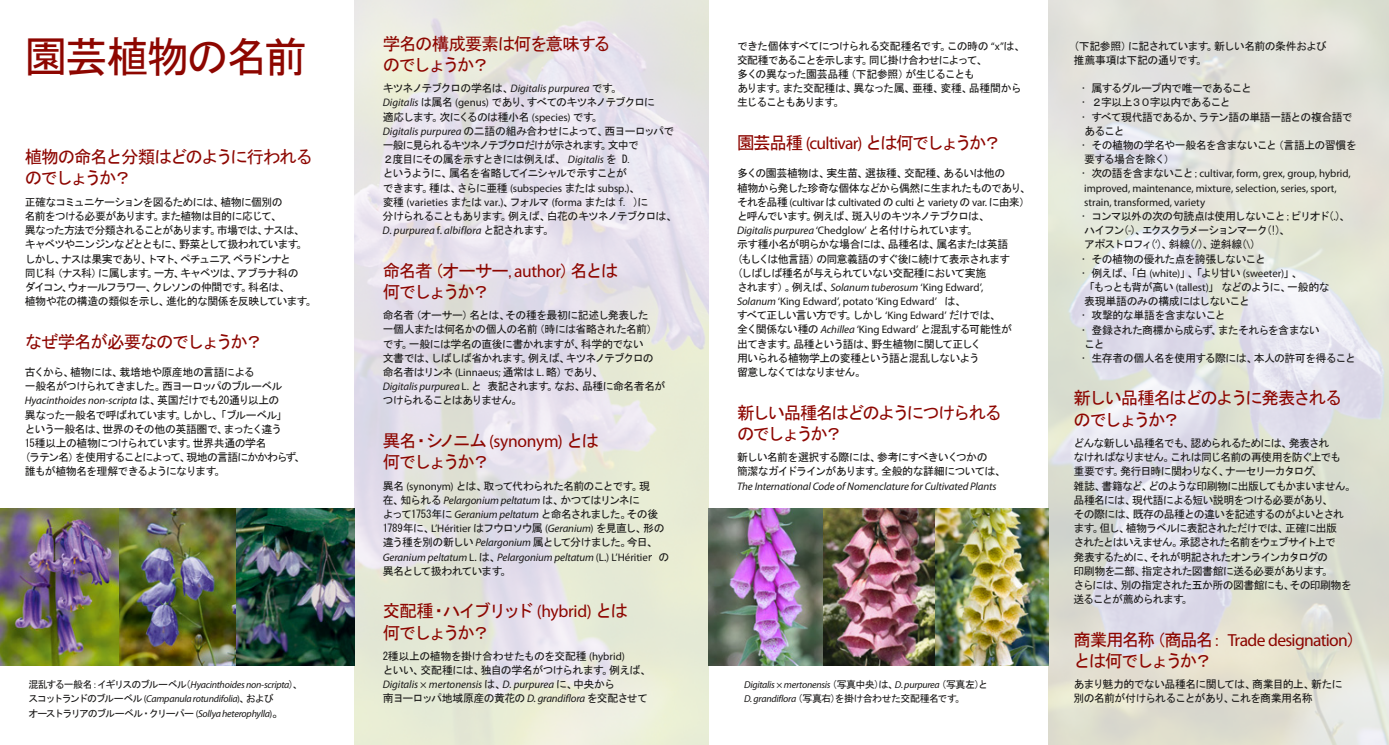
<style>
.page{position:relative;width:1389px;height:745px;background:#fff}
.page>*{position:absolute;margin:0;border:0;box-sizing:border-box;transform-origin:0 0}
.t1{font:42.5px "MS Gothic";letter-spacing:-.055em;color:#8d0600}
.t2{font:17.5px/21.2px "MS Gothic";letter-spacing:-.115em;color:#8d0600}
.t3{font:17.5px/21.2px "MS Gothic";letter-spacing:-.145em;color:#8d0600}
.t4{font:17.5px "Myriad Pro";letter-spacing:-.04em;color:#8d0600}
.t5{font:17.5px/21.2px "MS Gothic";letter-spacing:-.095em;color:#8d0600}
.t6{font:17.5px/21.2px "MS Gothic";letter-spacing:-.15em;color:#8d0600}
.t7{font:17.5px/21.2px "MS Gothic";letter-spacing:-.08em;color:#8d0600}
.t8{font:17.5px "MS Gothic";letter-spacing:-.09em;color:#8d0600}
.t9{font:11px/14.1px "MS Gothic";letter-spacing:-.075em;color:#181716}
.t10{font:italic 11px "Myriad Pro";letter-spacing:-.005em;color:#181716}
.t11{font:11px/14.1px "MS Gothic";letter-spacing:-.095em;color:#181716}
.t12{font:11px/14.1px "Myriad Pro";letter-spacing:-.005em;color:#181716}
.t13{font:11px/14.1px "MS Gothic";letter-spacing:-.055em;color:#181716}
.t14{font:11px/14.1px "MS Gothic";letter-spacing:-.05em;color:#181716}
.t15{font:11px "Myriad Pro";letter-spacing:-.025em;color:#181716}
.t16{font:italic 10px/14.1px "Myriad Pro";letter-spacing:-.025em;color:#181716}
.t17{font:10px "MS Gothic";letter-spacing:-.135em;color:#181716}
.t18{font:10px "MS Gothic";letter-spacing:-.055em;color:#181716}
.s1{font-family:"MS Gothic";font-style:normal}
.s2{font-style:normal}
.s3{font-family:"Myriad Pro"}
.s4{font-family:"Myriad Pro";font-style:italic}
.s5{font-size:12.25px}
.s6{font-family:"MS Gothic"}
.s7{font-style:italic}
</style>
<div class="page">
<img style="left:354px;top:0;width:355px;height:744px">
<img style="left:1049px;top:0;width:340px;height:744px">
<img style="left:0;top:508px;width:354px;height:157px">
<img style="left:709px;top:508px;width:340px;height:157px">
<h1 class="t1" style="left:25px;top:35px;width:284px">園芸植物の名前</h1>
<h2 class="t5" style="left:25px;top:146px;width:290px">植物の命名と分類はどのように行われるのでしょうか？</h2>
<p class="t9" style="left:25px;top:194px;width:293px">正確なコミュニケーションを図るためには、植物に個別の<br>名前をつける必要があります。また植物は目的に応じて、<br>異なった方法で分類されることがあります。市場では、ナスは、キャベツやニンジンなどとともに、野菜として扱われています。しかし、ナスは果実であり、トマト、ペチュニア、ベラドンナと<br>同じ科（ナス科）に属します。一方、キャベツは、アブラナ科の<br>ダイコン、ウォールフラワー、クレソンの仲間です。科名は、<br>植物や花の構造の類似を示し、進化的な関係を反映しています。</p>
<h2 class="t8" style="left:25px;top:332px;width:240px">なぜ学名が必要なのでしょうか？</h2>
<p class="t9" style="left:25px;top:365px;width:259px">古くから、植物には、栽培地や原産地の言語による<br>一般名がつけられてきました。西ヨーロッパのブルーベル</p>
<p class="t10" style="left:25px;top:393px;width:256px">Hyacinthoides non-scripta <span class="s1">は、英国だけでも20通り以上の</span></p>
<p class="t9" style="left:25px;top:407px;width:282px">異なった一般名で呼ばれています。しかし、「ブルーベル」<br>という一般名は、世界のその他の英語圏で、まったく違う<br>15種以上の植物につけられています。世界共通の学名<br>(ラテン名）を使用することによって、現地の言語にかかわらず、誰もが植物名を理解できるようになります。</p>
<p class="t16" style="left:28px;top:677px;width:276px"><span class="s1">混乱する一般名：イギリスのブルーベル(</span>Hyacinthoides non-scripta<span class="s1">)、スコットランドのブルーベル</span> <span class="s2">(</span>Campanula rotundifolia<span class="s2">)</span><span class="s1">、および</span></p>
<p class="t17" style="left:28px;top:707px;width:257px">オーストラリアのブルーベル・クリーパー <span class="s3">(</span><span class="s4">Sollya heterophylla</span><span class="s3">)</span><span class="s5">。</span></p>
<h2 class="t7" style="left:383px;top:33px;width:230px">学名の構成要素は何を意味するのでしょうか？</h2>
<p class="t10" style="left:383px;top:82px;width:241px"><span class="s1">キツネノテブクロの学名は、</span>Digitalis purpurea <span class="s1">です。</span></p>
<p class="t11" style="left:383px;top:95px;width:293px"><span class="s4">Digitalis</span> は属名 <span class="s3">(genus)</span> であり、すべてのキツネノテブクロに<br>適応します。次にくるのは種小名 <span class="s3">(species)</span> です。<br><span class="s4">Digitalis purpurea</span> の二語の組み合わせによって、西ヨーロッパで一般に見られるキツネノテブクロだけが示されます。文中で<br>２度目にその属を示すときには例えば、 <span class="s4">Digitalis</span> を D.<br>というように、属名を省略してイニシャルで示すことが</p>
<p class="t12" style="left:383px;top:180px;width:267px"><span class="s6">できます。種は、さらに亜種</span> (subspecies <span class="s6">または</span> subsp.)<span class="s6">、変種</span> (varieties <span class="s6">または</span> var.)<span class="s6">、フォルマ</span> (forma <span class="s6">または f. )に</span></p>
<p class="t11" style="left:383px;top:209px;width:296px">分けられることもあります。例えば、白花のキツネノテブクロは、</p>
<p class="t10" style="left:383px;top:223px;width:172px">D. purpurea <span class="s2">f.</span> albiflora <span class="s1">と記されます。</span></p>
<h2 class="t2" style="left:383px;top:259px;width:237px">命名者（オーサー,<span class="s3">author</span>）名とは何でしょうか？</h2>
<p class="t9" style="left:383px;top:308px;width:284px">命名者（オーサー）名とは、その種を最初に記述し発表した<br>一個人または何名かの個人の名前（時には省略された名前）です。一般には学名の直後に書かれますが、科学的でない<br>文書では、しばしば省かれます。例えば、キツネノテブクロの命名者はリンネ <span class="s3">(Linnaeus;</span> 通常は <span class="s3">L.</span> 略）であり、<br><span class="s4">Digitalis purpurea</span> <span class="s3">L.</span> と表記されます。なお、品種に命名者名がつけられることはありません。</p>
<h2 class="t6" style="left:383px;top:430px;width:218px">異名・シノニム <span class="s3">(synonym)</span> とは何でしょうか？</h2>
<p class="t11" style="left:383px;top:478px;width:269px">異名 <span class="s3">(synonym)</span> とは、取って代わられた名前のことです。現</p>
<p class="t10" style="left:383px;top:493px;width:259px"><span class="s1">在、知られる</span> Pelargonium peltatum <span class="s1">は、かつてはリンネに</span></p>
<p class="t9" style="left:383px;top:506px;width:284px">よって1753年に <span class="s4">Geranium peltatum</span> と命名されました。その後<br>1789年に、<span class="s3">L’Héritier</span> はフウロソウ属 <span class="s3">(</span><span class="s4">Geranium</span><span class="s3">)</span> を見直し、形の違う種を別の新しい <span class="s4">Pelargonium</span> 属として分けました。今日、</p>
<p class="t10" style="left:383px;top:549px;width:288px">Geranium peltatum <span class="s2">L.</span> <span class="s1">は、</span>Pelargonium peltatum <span class="s2">(L.) L’Héritie</span><span class="s1">r の</span></p>
<p class="t9" style="left:383px;top:563px;width:130px">異名として扱われています。</p>
<h2 class="t3" style="left:383px;top:600px;width:247px">交配種・ハイブリッド <span class="s3">(hybrid)</span> とは何でしょうか？</h2>
<p class="t14" style="left:383px;top:648px;width:270px">2種以上の植物を掛け合わせたものを交配種 <span class="s3">(hybrid)<br></span>といい、交配種には、独自の学名がつけられます。例えば、</p>
<p class="t10" style="left:383px;top:677px;width:234px">Digitalis <span class="s2">×</span> mertonensis <span class="s1">は、</span>D. purpurea <span class="s1">に、中央から</span></p>
<p class="t9" style="left:383px;top:691px;width:267px">南ヨーロッパ地域原産の黄花の <span class="s4">D. grandiflora</span> を交配させて</p>
<p class="t9" style="left:737px;top:39px;width:290px">できた個体すべてにつけられる交配種名です。この時の <span class="s3">“x”</span>は、交配種であることを示します。同じ掛け合わせによって、<br>多くの異なった園芸品種（下記参照）が生じることも<br>あります。また交配種は、異なった属、亜種、変種、品種間から生じることもあります。</p>
<h2 class="t2" style="left:737px;top:132px;width:266px">園芸品種 <span class="s3">(cultivar)</span> とは何でしょうか？</h2>
<p class="t13" style="left:737px;top:166px;width:295px">多くの園芸植物は、実生苗、選抜種、交配種、あるいは他の<br>植物から発した珍奇な個体などから偶然に生まれたものであり、</p>
<p class="t15" style="left:737px;top:195px;width:295px"><span class="s6">それを品種</span> (cultivar <span class="s6">は</span> cultivated <span class="s6">の</span> culti <span class="s6">と</span> variety <span class="s6">の</span> var. <span class="s6">に由来）</span></p>
<p class="t11" style="left:737px;top:209px;width:254px">と呼んでいます。例えば、斑入りのキツネノテブクロは、</p>
<p class="t10" style="left:737px;top:223px;width:242px">Digitalis purpurea <span class="s2">‘Chedglow’</span> <span class="s1">と名付けられています。</span></p>
<p class="t9" style="left:737px;top:237px;width:275px">示す種小名が明らかな場合には、品種名は、属名または英語(もしくは他言語）の同意義語のすぐ後に続けて表示されます(しばしば種名が与えられていない交配種において実施</p>
<p class="t12" style="left:737px;top:280px;width:248px"><span class="s6">されます）。例えば、</span><span class="s7">Solanum tuberosum</span> ‘King Edward’,<br><span class="s7">Solanum</span> ‘King Edward’, potato ‘King Edward’ <span class="s6">は、</span></p>
<p class="t9" style="left:737px;top:308px;width:277px">すべて正しい言い方です。しかし <span class="s3">‘King Edward’</span> だけでは、全く関係ない種の <span class="s4">Achillea</span> <span class="s3">‘King Edward’</span> と混乱する可能性が出てきます。品種という語は、野生植物に関して正しく<br>用いられる植物学上の変種という語と混乱しないよう<br>留意しなくてはなりません。</p>
<h2 class="t2" style="left:737px;top:401px;width:267px">新しい品種名はどのようにつけられるのでしょうか？</h2>
<p class="t9" style="left:737px;top:450px;width:270px">新しい名前を選択する際には、参考にすべきいくつかの<br>簡潔なガイドラインがあります。全般的な詳細については、</p>
<p class="t10" style="left:737px;top:478px;width:261px">The International Code of Nomenclature for Cultivated Plants</p>
<p class="t16" style="left:744px;top:677px;width:246px">Digitalis <span class="s2">×</span> mertonensis <span class="s1">(写真中央)は、</span>D. purpurea <span class="s1">(写真左)と</span></p>
<p class="t18" style="left:744px;top:693px;width:222px"><span class="s4">D. grandiflora</span> (写真右)を掛け合わせた交配種名です。</p>
<p class="t14" style="left:1074px;top:39px;width:255px">(下記参照）に記されています。新しい名前の条件および推薦事項は下記の通りです。</p>
<p class="t11" style="left:1081px;top:81px;width:173px">• 属するグループ内で唯一であること</p>
<p class="t11" style="left:1081px;top:95px;width:152px">• ２字以上３０字以内であること</p>
<p class="t9" style="left:1084px;top:109px;width:270px;text-indent:-4px">• すべて現代語であるか、ラテン語の単語一語との複合語であること</p>
<p class="t13" style="left:1084px;top:138px;width:274px;text-indent:-4px">• その植物の学名や一般名を含まないこと（言語上の習慣を要する場合を除く）</p>
<p class="t12" style="left:1084px;top:166px;width:268px;text-indent:-4px"><span class="s6">• 次の語を含まないこと；</span>cultivar, form, grex, group, hybrid, improved, maintenance, mixture, selection, series, sport, strain, transformed, variety</p>
<p class="t9" style="left:1084px;top:209px;width:267px;text-indent:-4px">• コンマ以外の次の句読点は使用しないこと；ピリオド(<span class="s3">.</span>)、ハイフン(<span class="s3">-</span>)、エクスクラメーションマーク(!)、<br>アポストロフィ(<span class="s3">‘</span>)、斜線(<span class="s3">/</span>)、逆斜線(<span class="s3">\</span>)</p>
<p class="t9" style="left:1081px;top:251px;width:187px">• その植物の優れた点を誇張しないこと</p>
<p class="t9" style="left:1084px;top:265px;width:247px;text-indent:-4px">• 例えば、「白 <span class="s3">(white)</span>」、「より甘い <span class="s3">(sweeter)</span>」、<br>「もっとも背が高い <span class="s3">(tallest)</span>」などのように、一般的な表現単語のみの構成にはしないこと</p>
<p class="t13" style="left:1081px;top:308px;width:147px">• 攻撃的な単語を含まないこと</p>
<p class="t9" style="left:1084px;top:322px;width:237px;text-indent:-4px">• 登録された商標から成らず、またそれらを含まないこと</p>
<p class="t13" style="left:1081px;top:350px;width:277px">• 生存者の個人名を使用する際には、本人の許可を得ること</p>
<h2 class="t2" style="left:1074px;top:387px;width:270px">新しい品種名はどのように発表されるのでしょうか？</h2>
<p class="t9" style="left:1074px;top:435px;width:283px">どんな新しい品種名でも、認められるためには、発表され<br>なければなりません。これは同じ名前の再使用を防ぐ上でも<br>重要です。発行日時に関わりなく、ナーセリーカタログ、<br>雑誌、書籍など、どのような印刷物に出版してもかまいません。品種名には、現代語による短い説明をつける必要があり、<br>その際には、既存の品種との違いを記述するのがよいとされます。但し、植物ラベルに表記されただけでは、正確に出版<br>されたとはいえません。承認された名前をウェブサイト上で<br>発表するために、それが明記されたオンラインカタログの<br>印刷物を二部、指定された図書館に送る必要があります。<br>さらには、別の指定された五か所の図書館にも、その印刷物を送ることが薦められます。</p>
<h2 class="t4" style="left:1074px;top:628px;width:292px"><span class="s6">商業用名称（商品名：</span>Trade designation<span class="s6">）</span></h2>
<h2 class="t3" style="left:1074px;top:649px;width:140px">とは何でしょうか？</h2>
<p class="t9" style="left:1074px;top:676px;width:271px">あまり魅力的でない品種名に関しては、商業目的上、新たに別の名前が付けられることがあり、これを商業用名称</p>
</div>
